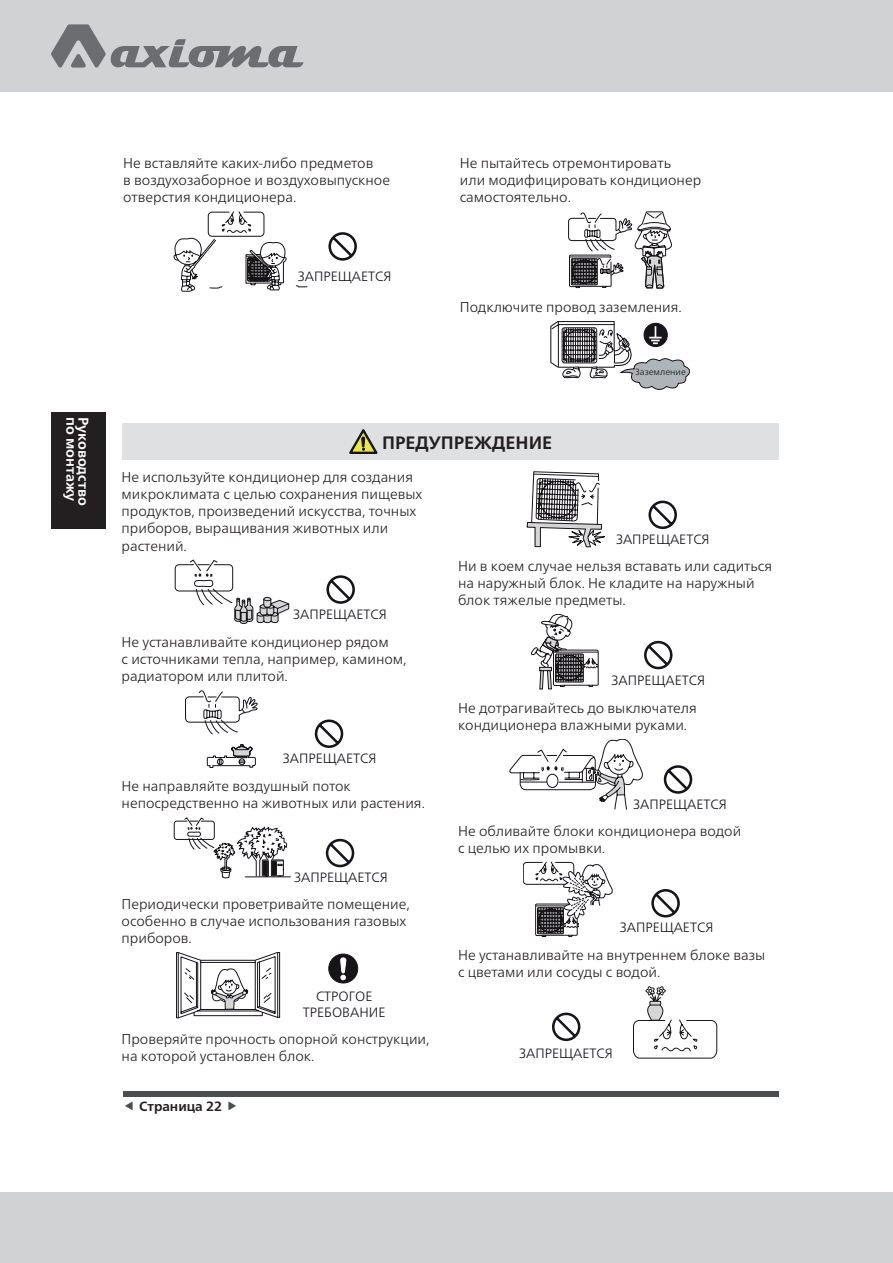
<style>
.page{position:relative;width:893px;height:1263px;background:#fff}
.page>*{position:absolute;margin:0;border:0;box-sizing:border-box;transform-origin:0 0}
.t1{font:700 18px "Frutiger Neue LTW1 G";color:#231f20}
.t2{font:300 14.25px/17.1px "Frutiger Neue LTW1 G";color:#231f20}
.t3{font:700 14.25px "Frutiger Neue LTW1 G";color:#fff}
.t4{font:300 13.5px/16.2px "Frutiger Neue LTW1 G";color:#161319;text-align:center}
.t5{font:300 13.5px "Frutiger Neue LTW1 G";color:#17141a}
.t6{font:700 13.5px "Frutiger Neue LTW1 G";color:#231f20}
.t7{font:300 9px "Frutiger Neue LTW1 G";color:#17141a}
</style>
<div class="page">
<div style="left:123px;top:1092px;width:656px;height:5px;background:#4a4e50"></div>
<div style="left:52px;top:413px;width:55px;height:117px;background:#231f20"></div>
<div style="left:51px;top:412px;width:54px;height:117px;background:#231f20"></div>
<div style="left:0;top:1192px;width:893px;height:71px;background:#d1d2d4"></div>
<div style="left:0;top:0;width:893px;height:92px;background:#d1d2d4"></div>
<svg style="left:51px;top:24px;width:253px;height:44px"></svg>
<svg style="left:174px;top:212px;width:133px;height:80px"></svg>
<svg style="left:328px;top:232px;width:29px;height:29px"></svg>
<svg style="left:568px;top:212px;width:104px;height:76px"></svg>
<svg style="left:550px;top:321px;width:140px;height:69px"></svg>
<svg style="left:175px;top:560px;width:114px;height:64px"></svg>
<svg style="left:326px;top:575px;width:29px;height:29px"></svg>
<svg style="left:185px;top:691px;width:73px;height:43px"></svg>
<svg style="left:207px;top:744px;width:49px;height:24px"></svg>
<svg style="left:314px;top:719px;width:30px;height:29px"></svg>
<div style="left:174px;top:821px;width:41px;height:19px;border:1px solid #17141a;border-radius:3px"></div>
<svg style="left:184px;top:818px;width:103px;height:60px"></svg>
<hr style="left:245px;top:876px;width:45px;height:1px;background:#17141a">
<svg style="left:325px;top:838px;width:30px;height:30px"></svg>
<svg style="left:176px;top:952px;width:104px;height:66px"></svg>
<div style="left:329px;top:954px;width:29px;height:29px;background:#161319;border-radius:50%"></div>
<div style="left:329px;top:954px;width:29px;height:29px;border:1px solid #161319;border-radius:50%"></div>
<svg style="left:340px;top:958px;width:6px;height:22px"></svg>
<svg style="left:527px;top:471px;width:78px;height:76px"></svg>
<svg style="left:648px;top:500px;width:29px;height:30px"></svg>
<svg style="left:531px;top:614px;width:68px;height:75px"></svg>
<svg style="left:644px;top:640px;width:29px;height:30px"></svg>
<svg style="left:509px;top:739px;width:134px;height:71px"></svg>
<svg style="left:663px;top:765px;width:30px;height:29px"></svg>
<svg style="left:523px;top:862px;width:90px;height:75px"></svg>
<svg style="left:651px;top:889px;width:29px;height:29px"></svg>
<svg style="left:633px;top:986px;width:84px;height:73px"></svg>
<svg style="left:552px;top:1012px;width:29px;height:30px"></svg>
<div style="left:122px;top:423px;width:657px;height:37px;background:#dfe0e2"></div>
<svg style="left:349px;top:429px;width:29px;height:25px"></svg>
<p class="t3" style="left:80px;top:417px;width:86px;rotate:90deg">по монтажу</p>
<p class="t3" style="left:92px;top:417px;width:90px;rotate:90deg">Руководство</p>
<p class="t2" style="left:123px;top:155px;width:268px">Не вставляйте каких-либо предметов<br>в воздухозаборное и воздуховыпускное отверстия кондиционера.</p>
<p class="t4" style="left:298px;top:268px;width:95px">ЗАПРЕЩАЕТСЯ</p>
<p class="t2" style="left:460px;top:155px;width:243px">Не пытайтесь отремонтировать<br>или модифицировать кондиционер самостоятельно.</p>
<p class="t2" style="left:460px;top:298px;width:223px">Подключите провод заземления.</p>
<p class="t7" style="left:635px;top:367px;width:52px">Заземление</p>
<p class="t1" style="left:382px;top:432px;width:172px">ПРЕДУПРЕЖДЕНИЕ</p>
<p class="t2" style="left:122px;top:468px;width:302px">Не используйте кондиционер для создания микроклимата с целью сохранения пищевых продуктов, произведений искусства, точных приборов, выращивания животных или растений.</p>
<p class="t4" style="left:293px;top:606px;width:95px">ЗАПРЕЩАЕТСЯ</p>
<p class="t2" style="left:122px;top:633px;width:287px">Не устанавливайте кондиционер рядом<br>с источниками тепла, например, камином, радиатором или плитой.</p>
<p class="t4" style="left:283px;top:750px;width:95px">ЗАПРЕЩАЕТСЯ</p>
<p class="t2" style="left:122px;top:778px;width:305px">Не направляйте воздушный поток непосредственно на животных или растения.</p>
<p class="t5" style="left:294px;top:869px;width:95px">ЗАПРЕЩАЕТСЯ</p>
<p class="t2" style="left:122px;top:895px;width:290px">Периодически проветривайте помещение, особенно в случае использования газовых приборов.</p>
<p class="t4" style="left:303px;top:988px;width:84px">СТРОГОЕ<br>ТРЕБОВАНИЕ</p>
<p class="t2" style="left:122px;top:1030px;width:309px">Проверяйте прочность опорной конструкции, на которой установлен блок.</p>
<p class="t6" style="left:139px;top:1098px;width:85px">Страница 22</p>
<p class="t5" style="left:616px;top:531px;width:95px">ЗАПРЕЩАЕТСЯ</p>
<p class="t2" style="left:458px;top:557px;width:315px">Ни в коем случае нельзя вставать или садиться на наружный блок. Не кладите на наружный блок тяжелые предметы.</p>
<p class="t5" style="left:612px;top:672px;width:95px">ЗАПРЕЩАЕТСЯ</p>
<p class="t2" style="left:458px;top:699px;width:240px">Не дотрагивайтесь до выключателя кондиционера влажными руками.</p>
<p class="t4" style="left:633px;top:796px;width:95px">ЗАПРЕЩАЕТСЯ</p>
<p class="t2" style="left:458px;top:822px;width:285px">Не обливайте блоки кондиционера водой с целью их промывки.</p>
<p class="t5" style="left:620px;top:919px;width:95px">ЗАПРЕЩАЕТСЯ</p>
<p class="t2" style="left:458px;top:946px;width:309px">Не устанавливайте на внутреннем блоке вазы с цветами или сосуды с водой.</p>
<p class="t5" style="left:519px;top:1045px;width:95px">ЗАПРЕЩАЕТСЯ</p>
</div>
